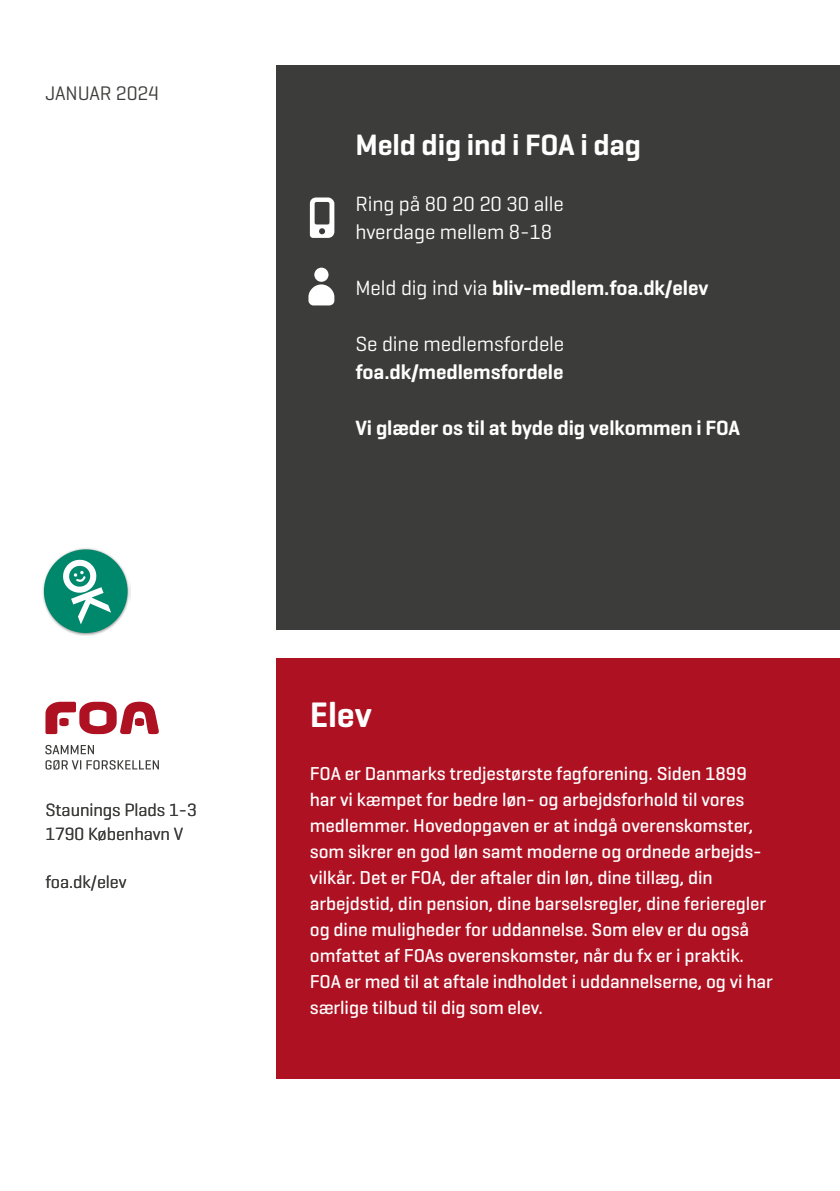
<style>
.page{position:relative;width:840px;height:1191px;background:#fff}
.page>*{position:absolute;margin:0;border:0;box-sizing:border-box;transform-origin:0 0}
.t1{font:600 36px "Geogrotesque";color:#fff}
.t2{font:600 30px "Geogrotesque";letter-spacing:-.005em;color:#fff}
.t3{font:600 21px "Geogrotesque";letter-spacing:-.005em;color:#fff}
.t4{font:21px/28px "Geogrotesque";letter-spacing:-.005em;color:#fff}
.t5{font:20px "Geogrotesque";letter-spacing:-.005em;color:#3c3c3b}
.t6{font:500 19px/26px "Geogrotesque";letter-spacing:-.005em;color:#fff}
.t7{font:18px/24px "Geogrotesque";letter-spacing:-.005em;color:#3c3c3b}
.s1{font-weight:400}
</style>
<div class="page">
<div style="left:277px;top:658px;width:562px;height:420px;background:#ae1122"></div>
<svg style="left:45px;top:701px;width:114px;height:33px"></svg>
<svg style="left:45px;top:760px;width:114px;height:10px"></svg>
<svg style="left:45px;top:745px;width:49px;height:9px"></svg>
<img style="left:42px;top:548px;width:88px;height:88px">
<div style="left:44px;top:549px;width:83px;height:84px;background:#00886c;border-radius:50%"></div>
<svg style="left:61px;top:557px;width:50px;height:67px"></svg>
<div style="left:277px;top:65px;width:562px;height:565px;background:#3c3c3b"></div>
<svg style="left:308px;top:268px;width:26px;height:37px"></svg>
<svg style="left:310px;top:197px;width:24px;height:41px"></svg>
<p class="t5" style="left:45px;top:81px;width:115px">JANUAR 2024</p>
<p class="t7" style="left:45px;top:797px;width:153px">Staunings Plads 1-3<br>1790 København V</p>
<p class="t7" style="left:45px;top:869px;width:82px">foa.dk/elev</p>
<h2 class="t2" style="left:355px;top:126px;width:287px">Meld dig ind i FOA i dag</h2>
<p class="t4" style="left:355px;top:189px;width:210px">Ring på 80 20 20 30 alle hverdage mellem 8-18</p>
<p class="t3" style="left:355px;top:275px;width:354px"><span class="s1">Meld dig ind via</span> bliv-medlem.foa.dk/elev</p>
<p class="t4" style="left:355px;top:329px;width:210px">Se dine medlemsfordele</p>
<p class="t3" style="left:355px;top:359px;width:209px">foa.dk/medlemsfordele</p>
<p class="t3" style="left:355px;top:415px;width:386px">Vi glæder os til at byde dig velkommen i FOA</p>
<h1 class="t1" style="left:310px;top:693px;width:63px">Elev</h1>
<p class="t6" style="left:310px;top:759px;width:464px">FOA er Danmarks tredjestørste fagforening. Siden 1899 har vi kæmpet for bedre løn- og arbejdsforhold til vores medlemmer. Hovedopgaven er at indgå overenskomster, som sikrer en god løn samt moderne og ordnede arbejds&shy;vilkår. Det er FOA, der aftaler din løn, dine tillæg, din arbejdstid, din pension, dine barselsregler, dine ferieregler og dine muligheder for uddannelse. Som elev er du også omfattet af FOAs overenskomster, når du fx er i praktik.<br>FOA er med til at aftale indholdet i uddannelserne, og vi har særlige tilbud til dig som elev.</p>
</div>
